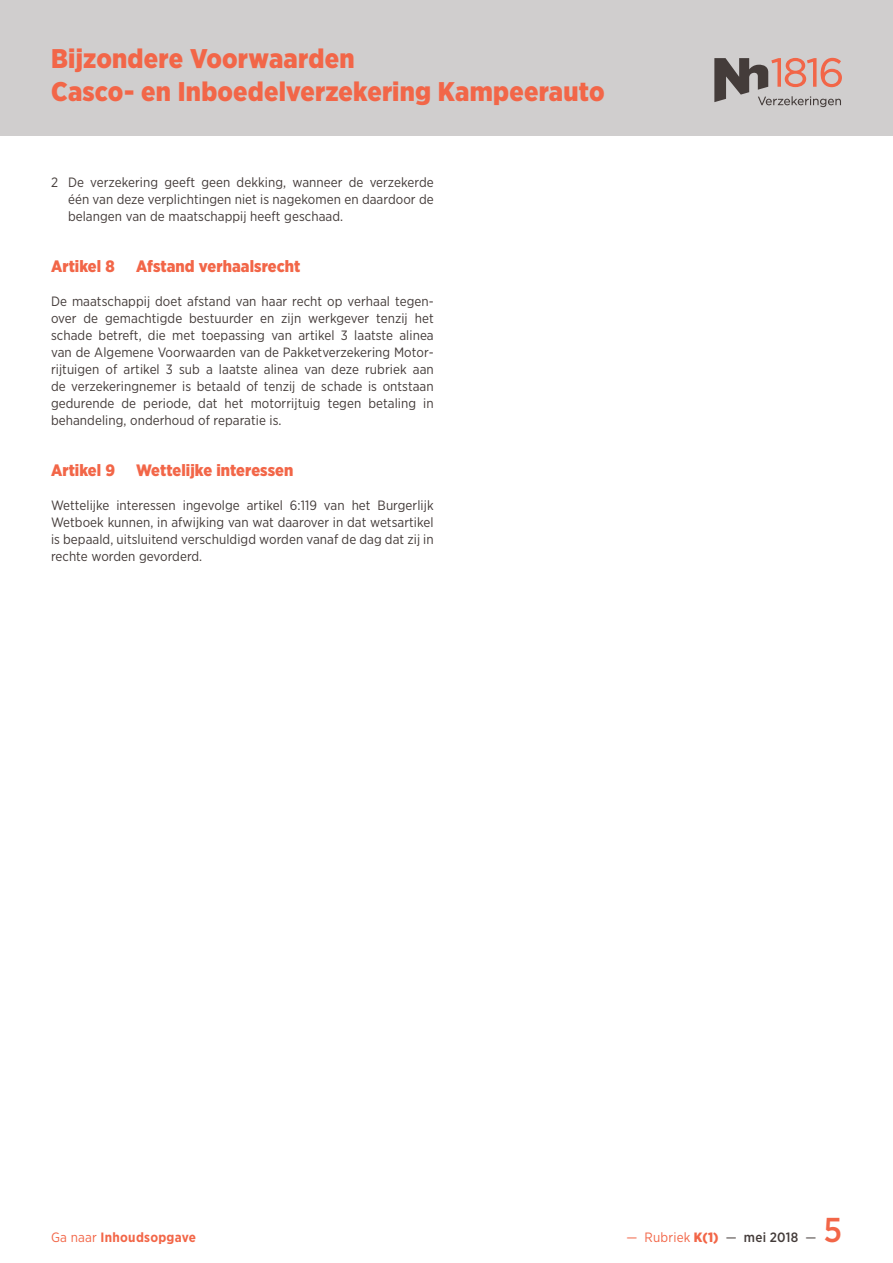
<style>
.page{position:relative;width:893px;height:1263px;background:#fff}
.page>*{position:absolute;margin:0;border:0;box-sizing:border-box;transform-origin:0 0}
.t1{font:500 34.5px "Gotham Narrow";color:#f26648}
.t2{font:900 27px/33px "Gotham Narrow";letter-spacing:.01em;color:#f26648}
.t3{font:900 16.5px "Gotham Narrow";letter-spacing:.005em;color:#f26648}
.t4{font:13.5px/17px "Gotham Narrow";letter-spacing:.005em;color:#443c3a;text-align:justify}
.t5{font:13.5px "Gotham Narrow";letter-spacing:.015em;color:#f26648}
.t6{font:700 13.5px "Gotham Narrow";letter-spacing:.02em;color:#f26648}
.s1{font-weight:400}
.s2{font-weight:900}
.s3{color:#443c3a}
.s4{font-weight:500;color:#443c3a}
</style>
<div class="page">
<div style="left:0;top:0;width:893px;height:136px;background:#d0cece"></div>
<svg style="left:714px;top:58px;width:128px;height:49px"></svg>
<h2 class="t2" style="left:51px;top:41px;width:555px">Bijzondere Voorwaarden<br>Casco- en Inboedelverzekering Kampeerauto</h2>
<p class="t4" style="left:68px;top:174px;width:367px;text-indent:-17px">2 De verzekering geeft geen dekking, wanneer de verzekerde één van deze verplichtingen niet is nagekomen en daardoor de belangen van de maatschappij heeft geschaad.</p>
<p class="t3" style="left:51px;top:255px;width:65px">Artikel 8</p>
<p class="t3" style="left:136px;top:255px;width:166px">Afstand verhaalsrecht</p>
<p class="t4" style="left:51px;top:293px;width:384px">De maatschappij doet afstand van haar recht op verhaal tegen&shy;over de gemachtigde bestuurder en zijn werkgever tenzij het schade betreft, die met toepassing van artikel 3 laatste alinea van de Algemene Voorwaarden van de Pakketverzekering Motor&shy;rijtuigen of artikel 3 sub a laatste alinea van deze rubriek aan de verzekeringnemer is betaald of tenzij de schade is ontstaan gedurende de periode, dat het motorrijtuig tegen betaling in behandeling, onderhoud of reparatie is.</p>
<p class="t3" style="left:51px;top:460px;width:66px">Artikel 9</p>
<p class="t3" style="left:136px;top:460px;width:159px">Wettelijke interessen</p>
<p class="t4" style="left:51px;top:497px;width:384px">Wettelijke interessen ingevolge artikel 6:119 van het Burgerlijk Wetboek kunnen, in afwijking van wat daarover in dat wetsartikel is bepaald, uitsluitend verschuldigd worden vanaf de dag dat zij in rechte worden gevorderd.</p>
<p class="t6" style="left:51px;top:1228px;width:147px"><span class="s1">Ga naar</span> Inhoudsopgave</p>
<p class="t5" style="left:626px;top:1228px;width:192px">— Rubriek <span class="s2">K(1)</span> <span class="s3">—</span> <span class="s4">mei 2018</span> <span class="s3">—</span></p>
<h1 class="t1" style="left:824px;top:1208px;width:20px">5</h1>
</div>
